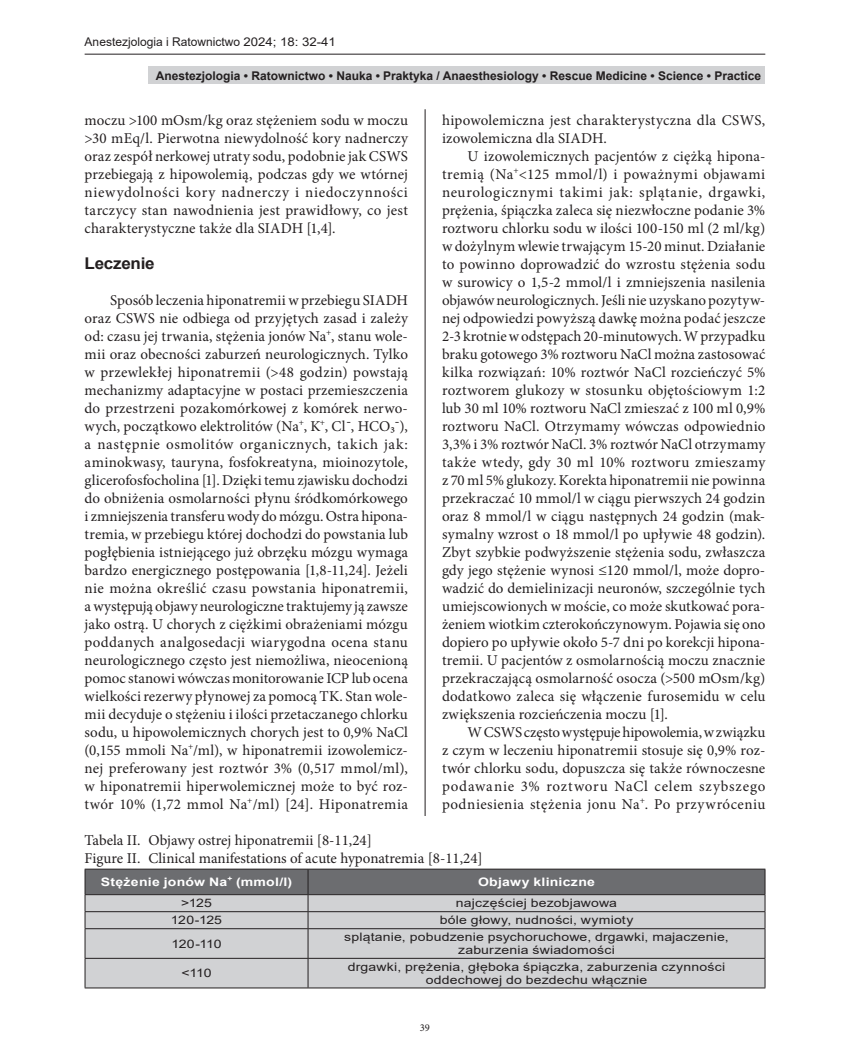
<style>
.page{position:relative;width:851px;height:1063px;background:#fff}
.page>*{position:absolute;margin:0;border:0;box-sizing:border-box;transform-origin:0 0}
.t1{font:700 16.2px "Arial";letter-spacing:-.015em;color:#231f20;scale:1.05 1}
.t2{font:15px/18px "Minion Pro";letter-spacing:.01em;color:#231f20;text-align:justify}
.t3{font:700 12px "Arial";color:#231f20}
.t4{font:12px "Arial";color:#231f20}
.t5{font:11.7px/12.6px "Arial";letter-spacing:.015em;color:#231f20;text-align:center;scale:1.2 1}
.t6{font:700 11.7px "Arial";letter-spacing:.02em;color:#fff;scale:1.2 1}
.t7{font:10.5px "Minion Pro";color:#231f20}
</style>
<div class="page">
<hr style="left:425px;top:109px;width:1px;height:880px;background:#231f20">
<hr style="left:85px;top:54px;width:680px;height:1px;background:#231f20">
<div style="left:148px;top:67px;width:617px;height:17px;background:#d1d2d4"></div>
<div style="left:85px;top:816px;width:680px;height:173px;background:#fff"></div>
<hr style="left:85px;top:988px;width:223px;height:1px;background:#231f20">
<hr style="left:308px;top:988px;width:457px;height:1px;background:#231f20">
<svg style="left:85px;top:869px;width:680px;height:119px;background:#b3b4b6"></svg>
<hr style="left:85px;top:894px;width:223px;height:1px;background:#231f20">
<hr style="left:308px;top:894px;width:457px;height:1px;background:#231f20">
<p class="t4" style="left:85px;top:33px;width:253px">Anestezjologia i Ratownictwo 2024; 18: 32-41</p>
<p class="t3" style="left:156px;top:67px;width:606px">Anestezjologia • Ratownictwo • Nauka • Praktyka / Anaesthesiology • Rescue Medicine • Science • Practice</p>
<p class="t2" style="left:85px;top:111px;width:325px">moczu &gt;100 mOsm/kg oraz stężeniem sodu w moczu &gt;30 mEq/l. Pierwotna niewydolność kory nadnerczy oraz zespół nerkowej utraty sodu, podobnie jak CSWS przebiegają z hipowolemią, podczas gdy we wtórnej niewydolności kory nadnerczy i niedoczynności tarczycy stan nawodnienia jest prawidłowy, co jest charakterystyczne także dla SIADH [1,4].</p>
<p class="t1" style="left:85px;top:252px;width:68px">Leczenie</p>
<p class="t2" style="left:85px;top:291px;width:325px;text-indent:26px">Sposób leczenia hiponatremii w przebiegu SIADH oraz CSWS nie odbiega od przyjętych zasad i zależy od: czasu jej trwania, stężenia jonów Na<sup>+</sup>, stanu wole&shy;mii oraz obecności zaburzeń neurologicznych. Tylko w przewlekłej hiponatremii (&gt;48 godzin) powstają mechanizmy adaptacyjne w postaci przemieszczenia do przestrzeni pozakomórkowej z komórek nerwo&shy;wych, początkowo elektrolitów (Na<sup>+</sup>, K<sup>+</sup>, Cl¯, HCO₃¯), a następnie osmolitów organicznych, takich jak: aminokwasy, tauryna, fosfokreatyna, mioinozytole, glicerofosfocholina [1]. Dzięki temu zjawisku dochodzi do obniżenia osmolarności płynu śródkomórkowego i zmniejszenia transferu wody do mózgu. Ostra hipona&shy;tremia, w przebiegu której dochodzi do powstania lub pogłębienia istniejącego już obrzęku mózgu wymaga bardzo energicznego postępowania [1,8-11,24]. Jeżeli nie można określić czasu powstania hiponatremii, a występują objawy neurologiczne traktujemy ją zawsze jako ostrą. U chorych z ciężkimi obrażeniami mózgu poddanych analgosedacji wiarygodna ocena stanu neurologicznego często jest niemożliwa, nieocenioną pomoc stanowi wówczas monitorowanie ICP lub ocena wielkości rezerwy płynowej za pomocą TK. Stan wole&shy;mii decyduje o stężeniu i ilości przetaczanego chlorku sodu, u hipowolemicznych chorych jest to 0,9% NaCl (0,155 mmoli Na<sup>+</sup>/ml), w hiponatremii izowolemicz&shy;nej preferowany jest roztwór 3% (0,517 mmol/ml), w hiponatremii hiperwolemicznej może to być roz&shy;twór 10% (1,72 mmol Na<sup>+</sup>/ml) [24]. Hiponatremia</p>
<p class="t2" style="left:442px;top:111px;width:325px">hipowolemiczna jest charakterystyczna dla CSWS, izowolemiczna dla SIADH.</p>
<p class="t2" style="left:442px;top:147px;width:325px;text-indent:26px">U izowolemicznych pacjentów z ciężką hipona&shy;tremią (Na<sup>+</sup>&lt;125 mmol/l) i poważnymi objawami neurologicznymi takimi jak: splątanie, drgawki, prężenia, śpiączka zaleca się niezwłoczne podanie 3% roztworu chlorku sodu w ilości 100-150 ml (2 ml/kg) w dożylnym wlewie trwającym 15-20 minut. Działanie to powinno doprowadzić do wzrostu stężenia sodu w surowicy o 1,5-2 mmol/l i zmniejszenia nasilenia objawów neurologicznych. Jeśli nie uzyskano pozytyw&shy;nej odpowiedzi powyższą dawkę można podać jeszcze 2-3 krotnie w odstępach 20-minutowych. W przypadku braku gotowego 3% roztworu NaCl można zastosować kilka rozwiązań: 10% roztwór NaCl rozcieńczyć 5% roztworem glukozy w stosunku objętościowym 1:2 lub 30 ml 10% roztworu NaCl zmieszać z 100 ml 0,9% roztworu NaCl. Otrzymamy wówczas odpowiednio 3,3% i 3% roztwór NaCl. 3% roztwór NaCl otrzymamy także wtedy, gdy 30 ml 10% roztworu zmieszamy z 70 ml 5% glukozy. Korekta hiponatremii nie powinna przekraczać 10 mmol/l w ciągu pierwszych 24 godzin oraz 8 mmol/l w ciągu następnych 24 godzin (mak&shy;symalny wzrost o 18 mmol/l po upływie 48 godzin).<br>Zbyt szybkie podwyższenie stężenia sodu, zwłaszcza gdy jego stężenie wynosi ≤120 mmol/l, może dopro&shy;wadzić do demielinizacji neuronów, szczególnie tych umiejscowionych w moście, co może skutkować pora&shy;żeniem wiotkim czterokończynowym. Pojawia się ono dopiero po upływie około 5-7 dni po korekcji hipona&shy;tremii. U pacjentów z osmolarnością moczu znacznie przekraczającą osmolarność osocza (&gt;500 mOsm/kg) dodatkowo zaleca się włączenie furosemidu w celu zwiększenia rozcieńczenia moczu [1].</p>
<p class="t2" style="left:442px;top:723px;width:325px;text-indent:26px">W CSWS często występuje hipowolemia, wzwiązku z czym w leczeniu hiponatremii stosuje się 0,9% roz&shy;twór chlorku sodu, dopuszcza się także równoczesne podawanie 3% roztworu NaCl celem szybszego podniesienia stężenia jonu Na<sup>+</sup>. Po przywróceniu</p>
<p class="t2" style="left:85px;top:831px;width:399px">Tabela II. Objawy ostrej hiponatremii [8-11,24]<br>Figure II. Clinical manifestations of acute hyponatremia [8-11,24]</p>
<p class="t6" style="left:101px;top:874px;width:161px">Stężenie jonów Na<sup>+</sup> (mmol/l)</p>
<p class="t6" style="left:478px;top:874px;width:99px">Objawy kliniczne</p>
<p class="t5" style="left:181px;top:897px;width:27px">&gt;125</p>
<p class="t5" style="left:456px;top:897px;width:136px">najczęściej bezobjawowa</p>
<p class="t5" style="left:171px;top:914px;width:44px">120-125</p>
<p class="t5" style="left:440px;top:914px;width:163px">bóle głowy, nudności, wymioty</p>
<p class="t5" style="left:171px;top:937px;width:43px">120-110</p>
<p class="t5" style="left:344px;top:931px;width:322px">splątanie, pobudzenie psychoruchowe, drgawki, majaczenie, zaburzenia świadomości</p>
<p class="t5" style="left:181px;top:967px;width:27px">&lt;110</p>
<p class="t5" style="left:348px;top:961px;width:316px">drgawki, prężenia, głęboka śpiączka, zaburzenia czynności oddechowej do bezdechu włącznie</p>
<p class="t7" style="left:420px;top:1021px;width:12px">39</p>
</div>
